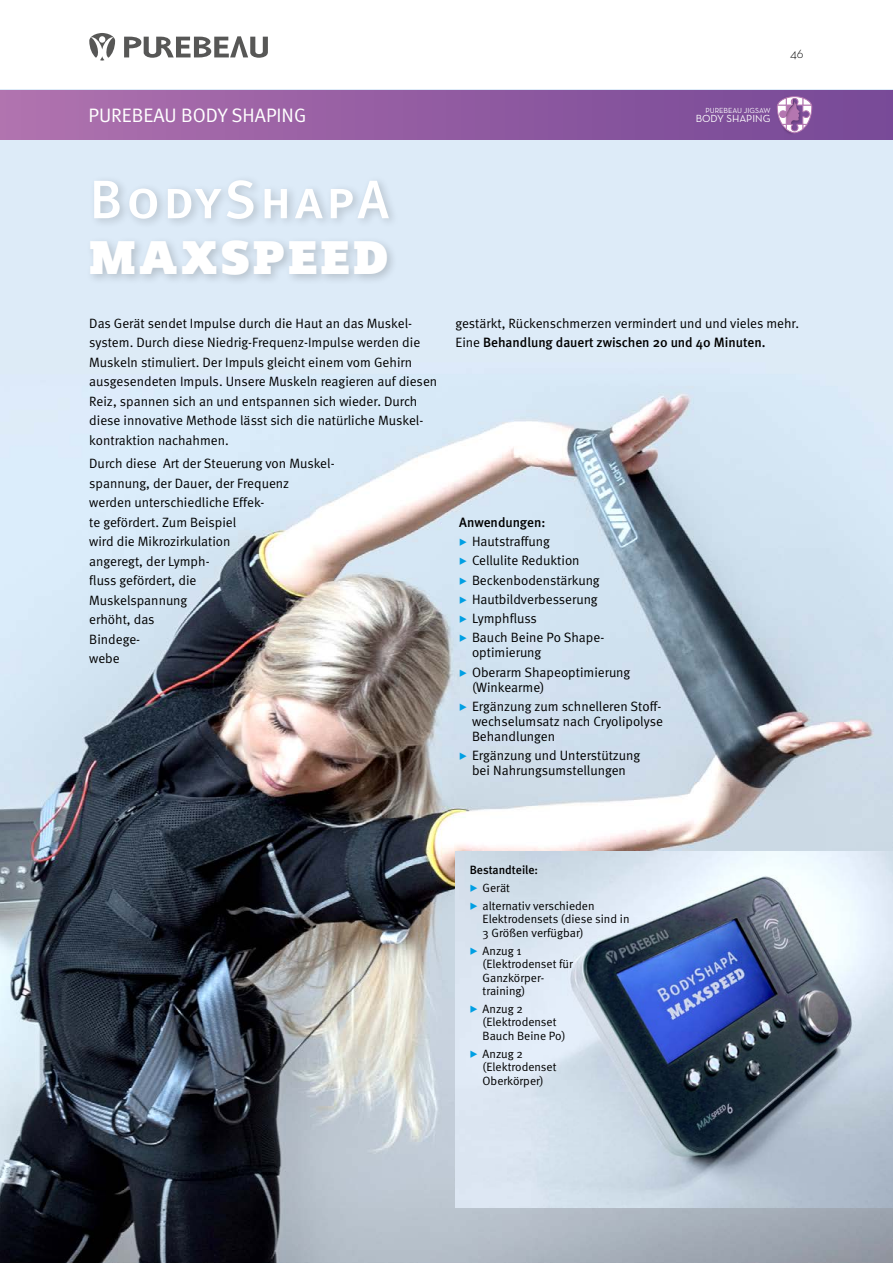
<style>
.page{position:relative;width:893px;height:1263px;background:#fff}
.page>*{position:absolute;margin:0;border:0;box-sizing:border-box;transform-origin:0 0}
.t1{font:54.15px "Meta Medium Caps";letter-spacing:.06em;color:#fff}
.t2{font:46.35px "Plume Ad";letter-spacing:.065em;color:#fff}
.t3{font:19.5px "Meta Normal";color:#fff}
.t4{font:13.5px/19.5px "Meta Normal";color:#000}
.t5{font:500 13.5px "Meta";color:#000}
.t6{font:300 13.5px "Neutraface Text";color:#000}
.t7{font:12px/13.5px "Meta Normal";color:#000}
.t8{font:500 12px "Meta";letter-spacing:-.005em;color:#000}
.t9{font:10.5px "Neutraface Text";color:#fff}
.t10{font:7.5px "Neutraface Text";color:#fff}
.s1{font-family:"Meta Normal";font-weight:400}
.s2{font-family:"Source Sans Pro";color:#009fe3}
.s3{font-family:"Source Sans Pro";font-size:13.5px;color:#009fe3}
</style>
<div class="page">
<div style="left:0;top:89px;width:893px;height:1174px;background:#ddebf8"></div>
<img style="left:0;top:391px;width:893px;height:872px">
<div style="left:0;top:90px;width:893px;height:49px;background:linear-gradient(to right,#af71ae,#754796)"></div>
<img style="left:455px;top:852px;width:438px;height:355px">
<div style="left:85px;top:174px;width:314px;height:112px;background:#000;opacity:.18"></div>
<svg style="left:89px;top:33px;width:26px;height:28px"></svg>
<svg style="left:124px;top:36px;width:144px;height:22px"></svg>
<div style="left:781px;top:100px;width:21px;height:36px;background:#7c4d99"></div>
<div style="left:775px;top:95px;width:21px;height:37px;background:#7d4e9a"></div>
<svg style="left:777px;top:96px;width:35px;height:37px"></svg>
<h3 class="t3" style="left:89px;top:104px;width:219px">PUREBEAU BODY SHAPING</h3>
<p class="t10" style="left:705px;top:105px;width:67px">PUREBEAU JIGSAW</p>
<p class="t9" style="left:696px;top:111px;width:76px">BODY SHAPING</p>
<p class="t6" style="left:790px;top:45px;width:15px">46</p>
<h1 class="t1" style="left:89px;top:168px;width:301px">BodyShapA</h1>
<h2 class="t2" style="left:89px;top:227px;width:301px">MAXSPEED</h2>
<p class="t4" style="left:89px;top:313px;width:349px">Das Gerät sendet Impulse durch die Haut an das Muskel&shy;system. Durch diese Niedrig-Frequenz-Impulse werden die Muskeln stimuliert. Der Impuls gleicht einem vom Gehirn ausgesendeten Impuls. Unsere Muskeln reagieren auf diesen Reiz, spannen sich an und entspannen sich wieder. Durch diese innovative Methode lässt sich die natürliche Muskel&shy;kontraktion nachahmen.</p>
<p class="t4" style="left:89px;top:454px;width:247px">Durch diese Art der Steuerung von Muskel&shy;spannung, der Dauer, der Frequenz werden unterschiedliche Effek-<br>te gefördert. Zum Beispiel<br>wird die Mikrozirkulation<br>angeregt, der Lymph-<br>fluss gefördert, die<br>Muskelspannung<br>erhöht, das<br>Bindege-<br>webe</p>
<p class="t4" style="left:455px;top:313px;width:345px">gestärkt, Rückenschmerzen vermindert und und vieles mehr.</p>
<p class="t5" style="left:455px;top:334px;width:311px"><span class="s1">Eine</span> Behandlung dauert zwischen 20 und 40 Minuten.</p>
<p class="t5" style="left:459px;top:514px;width:88px">Anwendungen:</p>
<p class="t4" style="left:459px;top:532px;width:147px"><span class="s2">▶</span> Hautstraffung<br><span class="s2">▶</span> Cellulite Reduktion<br><span class="s2">▶</span> Beckenbodenstärkung <span class="s2">▶</span> Hautbildverbesserung <span class="s2">▶</span> Lymphfluss<br><span class="s2">▶</span> Bauch Beine Po Shape-</p>
<p class="t4" style="left:459px;top:643px;width:173px;text-indent:13px">optimierung<br><span class="s2">▶</span> Oberarm Shapeoptimierung</p>
<p class="t4" style="left:459px;top:677px;width:204px;text-indent:13px">(Winkearme)<br><span class="s2">▶</span> Ergänzung zum schnelleren Stoff-</p>
<p class="t4" style="left:472px;top:714px;width:192px;line-height:15px">wechselumsatz nach Cryolipolyse<br>Behandlungen</p>
<p class="t4" style="left:459px;top:748px;width:182px;line-height:15px;text-align:center"><span class="s2">▶</span> Ergänzung und Unterstützung bei Nahrungsumstellungen</p>
<p class="t8" style="left:470px;top:863px;width:70px">Bestandteile:</p>
<p class="t7" style="left:470px;top:879px;width:126px;line-height:17.7px"><span class="s3">▶</span> Gerät<br><span class="s3">▶</span> alternativ verschieden</p>
<p class="t7" style="left:483px;top:912px;width:148px">Elektrodensets (diese sind in<br>3 Größen verfügbar)</p>
<p class="t7" style="left:483px;top:944px;width:92px;text-indent:-13px"><span class="s3">▶</span> Anzug 1 (Elektrodenset für<br>Ganzkörper&shy;training)</p>
<p class="t7" style="left:483px;top:1002px;width:84px;text-indent:-13px"><span class="s3">▶</span> Anzug 2 (Elektrodenset<br>Bauch Beine Po)</p>
<p class="t7" style="left:483px;top:1047px;width:75px;text-indent:-13px"><span class="s3">▶</span> Anzug 2 (Elektrodenset<br>Oberkörper)</p>
</div>
